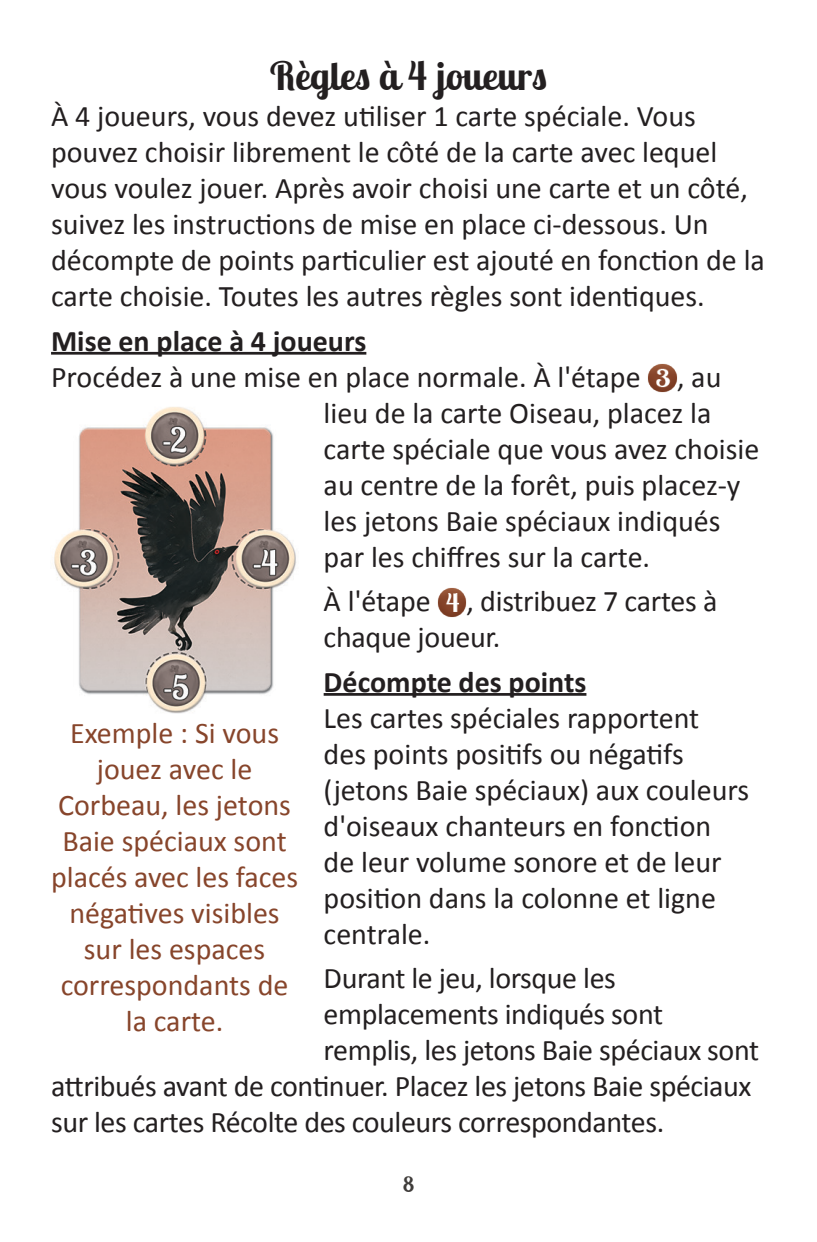
<style>
.page{position:relative;width:817px;height:1242px;background:#fff}
.page>*{position:absolute;margin:0;border:0;box-sizing:border-box;transform-origin:0 0}
.t1{font:700 39px "Lobster Two";color:#231f20}
.Body_Text{font:30px/36px "Calibri";color:#231f20}
.Example_Text{font:30px/36px "Calibri";color:#87452b;text-align:center}
.Header_2{font:700 30px "Calibri";color:#231f20}
.t2{font:700 21px "Lobster Two";color:#3f3c3a}
</style>
<div class="page">
<hr style="left:51px;top:352px;width:315px;height:3px;background:#231f20">
<hr style="left:323px;top:693px;width:263px;height:3px;background:#231f20">
<img style="left:647px;top:363px;width:30px;height:30px">
<img style="left:437px;top:588px;width:30px;height:29px">
<img style="left:54px;top:407px;width:243px;height:307px">
<p class="t1" style="left:270px;top:51px;width:279px">Règles à 4 joueurs</p>
<p class="Body_Text" style="left:51px;top:98px;width:715px">À 4 joueurs, vous devez utiliser 1 carte spéciale. Vous pouvez choisir librement le côté de la carte avec lequel vous voulez jouer. Après avoir choisi une carte et un côté, suivez les instructions de mise en place ci-dessous. Un décompte de points particulier est ajouté en fonction de la carte choisie. Toutes les autres règles sont identiques.</p>
<p class="Header_2" style="left:51px;top:321px;width:317px">Mise en place à 4 joueurs</p>
<p class="Body_Text" style="left:323px;top:359px;width:437px;text-indent:-272px">Procédez à une mise en place normale. À l'étape , au lieu de la carte Oiseau, placez la carte spéciale que vous avez choisie au centre de la forêt, puis placez-y les jetons Baie spéciaux indiqués par les chiffres sur la carte.</p>
<p class="Body_Text" style="left:323px;top:583px;width:395px">À l'étape , distribuez 7 cartes à chaque joueur.</p>
<p class="Header_2" style="left:323px;top:662px;width:264px">Décompte des points</p>
<p class="Body_Text" style="left:323px;top:700px;width:427px">Les cartes spéciales rapportent des points positifs ou négatifs (jetons Baie spéciaux) aux couleurs d'oiseaux chanteurs en fonction de leur volume sonore et de leur position dans la colonne et ligne centrale.</p>
<p class="Body_Text" style="left:323px;top:960px;width:294px">Durant le jeu, lorsque les</p>
<p class="Body_Text" style="left:323px;top:996px;width:341px">emplacements indiqués sont</p>
<p class="Body_Text" style="left:323px;top:1032px;width:437px">remplis, les jetons Baie spéciaux sont</p>
<p class="Body_Text" style="left:51px;top:1068px;width:701px">attribués avant de continuer. Placez les jetons Baie spéciaux</p>
<p class="Body_Text" style="left:51px;top:1104px;width:614px">sur les cartes Récolte des couleurs correspondantes.</p>
<p class="Example_Text" style="left:51px;top:715px;width:248px">Exemple : Si vous jouez avec le<br>Corbeau, les jetons<br>Baie spéciaux sont placés avec les faces négatives visibles sur les espaces correspondants de la carte.</p>
<p class="t2" style="left:402px;top:1171px;width:13px">8</p>
</div>
